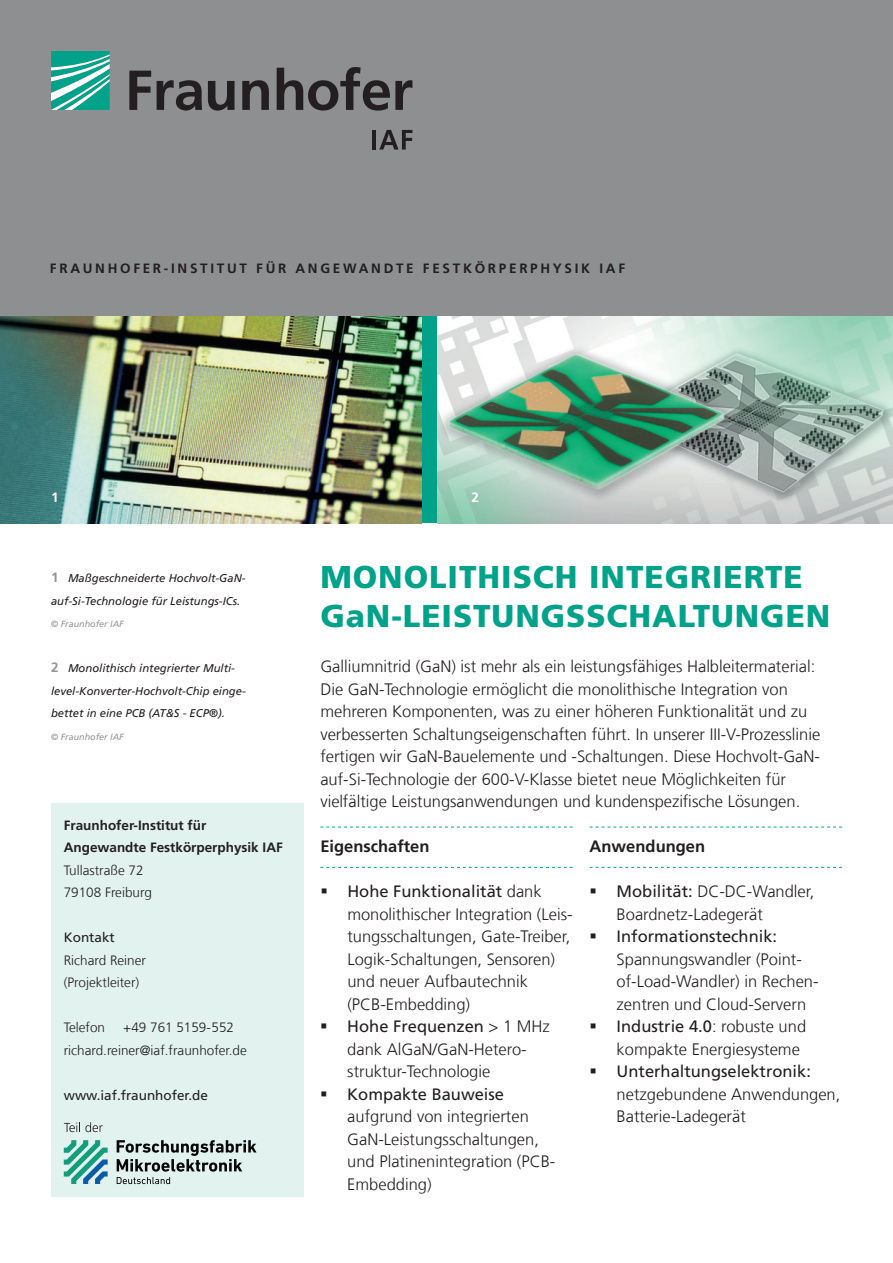
<style>
.page{position:relative;width:893px;height:1263px;background:#fff}
.page>*{position:absolute;margin:0;border:0;box-sizing:border-box;transform-origin:0 0}
.t1{font:900 31.5px/39px "Frutiger LT Com";letter-spacing:.03em;color:#00a38a}
.t2{font:300 16.5px/22.5px "Frutiger LT Com";color:#231f20}
.t3{font:16.5px "Frutiger LT Com";color:#231f20}
.t4{font:700 16.5px "Frutiger LT Com";color:#231f20}
.t5{font:300 13.5px/22.5px "Frutiger LT Com";color:#231f20}
.t6{font:700 13.5px/22.5px "Frutiger LT Com";color:#231f20}
.t7{font:700 13.5px "Frutiger LT Com";letter-spacing:.2em;color:#231f20}
.t8{font:13.5px "Frutiger LT Com";color:#231f20}
.t9{font:700 13.5px "Frutiger LT Com";color:#fff}
.t10{font:italic 11.25px/22.5px "Frutiger LT Com";color:#231f20}
.t11{font:italic 9px "Frutiger LT Com";color:#939598}
.s1{font-weight:700;font-style:normal;font-size:13.5px;color:#939598}
.s2{font-weight:400}
</style>
<div class="page">
<div style="left:415px;top:306px;width:31px;height:217px;background:#00a38a"></div>
<img style="left:438px;top:315px;width:455px;height:208px">
<img style="left:0;top:315px;width:421px;height:208px">
<svg style="left:320px;top:827px;width:253px;height:1px"></svg>
<svg style="left:320px;top:867px;width:253px;height:1px"></svg>
<div style="left:51px;top:804px;width:252px;height:393px;background:#e2f2ef"></div>
<div style="left:0;top:0;width:893px;height:315px;background:#8d8f90"></div>
<svg style="left:51px;top:51px;width:59px;height:59px;background:#49baa9"></svg>
<svg style="left:129px;top:67px;width:283px;height:44px"></svg>
<hr style="left:372px;top:130px;width:4px;height:20px;background:#231f20">
<svg style="left:379px;top:130px;width:33px;height:20px"></svg>
<svg style="left:590px;top:827px;width:252px;height:1px"></svg>
<svg style="left:590px;top:867px;width:252px;height:1px"></svg>
<svg style="left:64px;top:1140px;width:44px;height:44px"></svg>
<svg style="left:117px;top:1140px;width:140px;height:44px"></svg>
<svg style="left:64px;top:1122px;width:39px;height:10px"></svg>
<p class="t7" style="left:50px;top:260px;width:577px">FRAUNHOFER-INSTITUT FÜR ANGEWANDTE FESTKÖRPERPHYSIK IAF</p>
<p class="t9" style="left:51px;top:490px;width:9px">1</p>
<p class="t10" style="left:51px;top:567px;width:196px"><span class="s1">1</span> Maßgeschneiderte Hochvolt-GaN&shy;auf-Si-Technologie für Leistungs-ICs.</p>
<p class="t11" style="left:51px;top:619px;width:74px">© Fraunhofer IAF</p>
<p class="t10" style="left:51px;top:657px;width:196px"><span class="s1">2</span> Monolithisch integrierter Multi&shy;level-Konverter-Hochvolt-Chip einge&shy;bettet in eine PCB (AT&amp;S - ECP®).</p>
<p class="t11" style="left:51px;top:731px;width:74px">© Fraunhofer IAF</p>
<p class="t6" style="left:64px;top:814px;width:221px">Fraunhofer-Institut für<br>Angewandte Festkörperphysik IAF</p>
<p class="t5" style="left:64px;top:859px;width:90px">Tullastraße 72<br>79108 Freiburg</p>
<p class="t8" style="left:64px;top:929px;width:53px">Kontakt</p>
<p class="t5" style="left:64px;top:949px;width:84px">Richard Reiner (Projektleiter)</p>
<p class="t5" style="left:64px;top:1016px;width:43px">Telefon</p>
<p class="t5" style="left:64px;top:1016px;width:185px;text-indent:60px">+49 761 5159-552 richard.reiner@iaf.fraunhofer.de</p>
<p class="t8" style="left:64px;top:1087px;width:146px">www.iaf.fraunhofer.de</p>
<p class="t9" style="left:472px;top:489px;width:9px">2</p>
<h1 class="t1" style="left:320px;top:558px;width:512px">MONOLITHISCH INTEGRIERTE<br>GaN-LEISTUNGSSCHALTUNGEN</h1>
<p class="t2" style="left:320px;top:655px;width:501px">Galliumnitrid (GaN) ist mehr als ein leistungsfähiges Halbleitermaterial:<br>Die GaN-Technologie ermöglicht die monolithische Integration von mehreren Komponenten, was zu einer höheren Funktionalität und zu verbesserten Schaltungseigenschaften führt. In unserer III-V-Prozesslinie fertigen wir GaN-Bauelemente und -Schaltungen. Diese Hochvolt-GaN&shy;auf-Si-Technologie der 600-V-Klasse bietet neue Möglichkeiten für vielfältige Leistungsanwendungen und kundenspezifische Lösungen.</p>
<p class="t4" style="left:590px;top:837px;width:117px">Anwendungen</p>
<p class="t2" style="left:617px;top:880px;width:199px"><span class="s2">Mobilität:</span> DC-DC-Wandler,<br>Boardnetz-Ladegerät</p>
<p class="t3" style="left:617px;top:927px;width:162px">Informationstechnik:</p>
<p class="t2" style="left:617px;top:948px;width:204px">Spannungswandler (Point&shy;of-Load-Wandler) in Rechen&shy;zentren und Cloud-Servern<br><span class="s2">Industrie 4.0</span>: robuste und kompakte Energiesysteme</p>
<p class="t3" style="left:617px;top:1062px;width:196px">Unterhaltungselektronik:</p>
<p class="t2" style="left:617px;top:1083px;width:225px">netzgebundene Anwendungen,<br>Batterie-Ladegerät</p>
<p class="t4" style="left:320px;top:837px;width:111px">Eigenschaften</p>
<p class="t2" style="left:347px;top:880px;width:227px"><span class="s2">Hohe Funktionalität</span> dank monolithischer Integration (Leis&shy;tungsschaltungen, Gate-Treiber,<br>Logik-Schaltungen, Sensoren) und neuer Aufbautechnik (PCB-Embedding)<br><span class="s2">Hohe Frequenzen</span> &gt; 1 MHz dank AlGaN/GaN-Hetero&shy;struktur-Technologie</p>
<p class="t3" style="left:347px;top:1084px;width:158px">Kompakte Bauweise</p>
<p class="t2" style="left:347px;top:1105px;width:210px">aufgrund von integrierten<br>GaN-Leistungsschaltungen, und Platinenintegration (PCB-<br>Embedding)</p>
</div>
